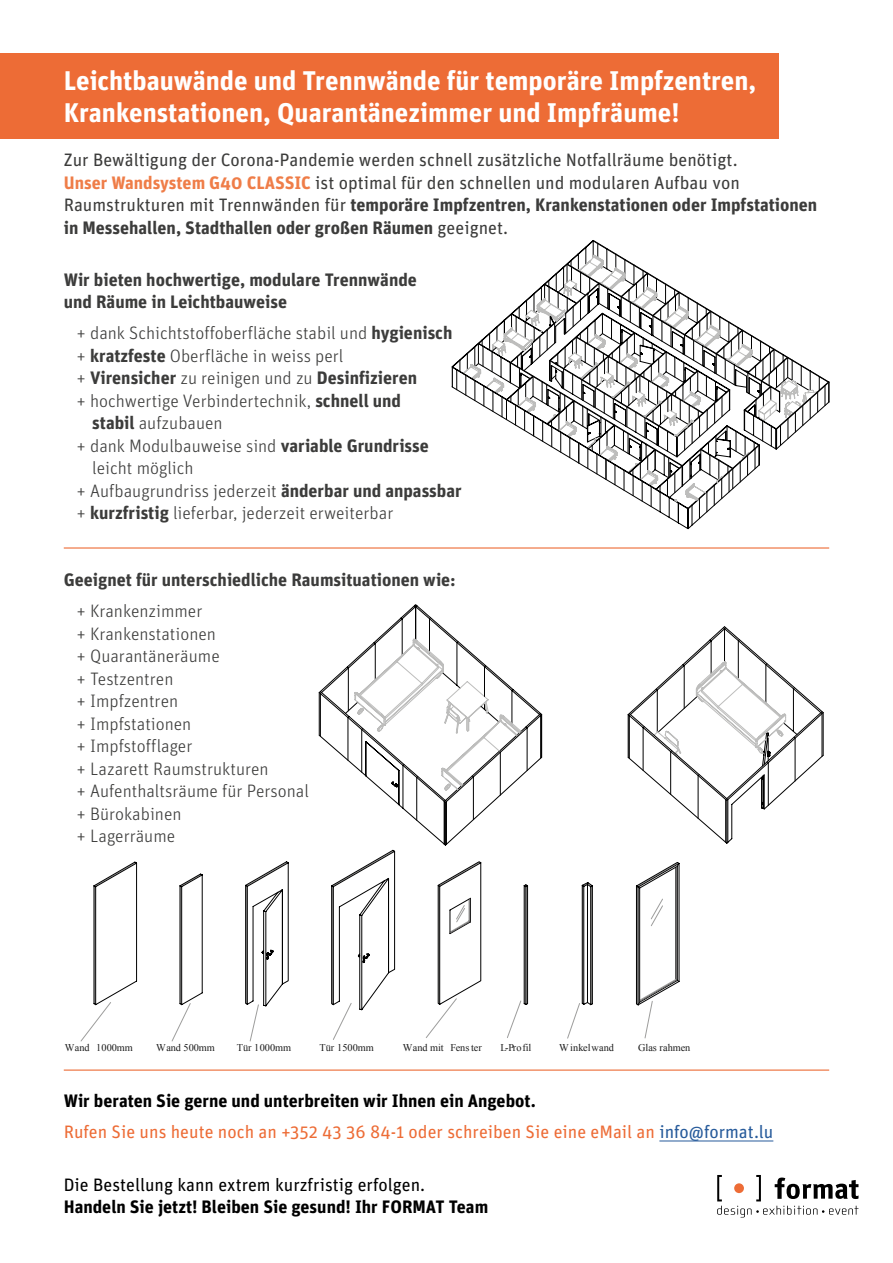
<style>
.page{position:relative;width:893px;height:1263px;background:#fff}
.page>*{position:absolute;margin:0;border:0;box-sizing:border-box;transform-origin:0 0}
.t1{font:700 27px/32.4px "Unit";color:#fff}
.t2{font:300 18px/22.5px "Unit";color:#3c3c3b}
.t3{font:18px/22.5px "Unit";color:#3c3c3b}
.t4{font:700 18px/22.5px "Unit";color:#3c3c3b}
.t5{font:18px/31px "Unit";color:#ed6c36}
.t6{font:700 18px "Unit";color:#000}
.t7{font:18px "Unit";color:#000}
.t8{font:10.2px "Times New Roman";color:#1c1c1c}
.s1{font-weight:700;color:#ef7d48}
.s2{font-weight:700}
.s3{font-weight:300}
.s4{font-weight:700;color:#000}
.s5{color:#275b9b}
</style>
<div class="page">
<div style="left:0;top:53px;width:778px;height:85px;background:#ed6c36"></div>
<svg style="left:717px;top:1175px;width:141px;height:42px"></svg>
<svg style="left:452px;top:240px;width:378px;height:289px"></svg>
<hr style="left:823px;top:712px;width:1px;height:43px;background:#000">
<svg style="left:81px;top:626px;width:742px;height:415px"></svg>
<hr style="left:64px;top:547px;width:765px;height:2px;background:#ed6c36">
<hr style="left:64px;top:1069px;width:765px;height:2px;background:#ed6c36">
<hr style="left:659px;top:1141px;width:114px;height:1px;background:#275b9b">
<h1 class="t1" style="left:64px;top:64px;width:694px">Leichtbauwände und Trennwände für temporäre Impfzentren,<br>Krankenstationen, Quarantänezimmer und Impfräume!</h1>
<p class="t3" style="left:64px;top:148px;width:755px">Zur Bewältigung der Corona-Pandemie werden schnell zusätzliche Notfallräume benötigt.<br><span class="s1">Unser Wandsystem G40 CLASSIC</span> ist optimal für den schnellen und modularen Aufbau von Raumstrukturen mit Trennwänden für <span class="s2">temporäre Impfzentren, Krankenstationen oder Impfstationen in Messehallen, Stadthallen oder großen Räumen</span> geeignet.</p>
<p class="t4" style="left:64px;top:268px;width:355px">Wir bieten hochwertige, modulare Trennwände und Räume in Leichtbauweise</p>
<p class="t2" style="left:77px;top:322px;width:377px">+ dank Schichtstoffoberfläche stabil und <span class="s2">hygienisch</span></p>
<p class="t2" style="left:77px;top:344px;width:268px">+ <span class="s2">kratzfeste</span> Oberfläche in weiss perl</p>
<p class="t4" style="left:77px;top:366px;width:342px"><span class="s3">+</span> Virensicher <span class="s3">zu reinigen und zu</span> Desinfizieren</p>
<p class="t2" style="left:77px;top:389px;width:326px">+ hochwertige Verbindertechnik, <span class="s2">schnell und</span></p>
<p class="t2" style="left:92px;top:412px;width:132px"><span class="s2">stabil</span> aufzubauen</p>
<p class="t2" style="left:77px;top:434px;width:354px">+ dank Modulbauweise sind <span class="s2">variable Grundrisse</span></p>
<p class="t2" style="left:92px;top:457px;width:103px">leicht möglich</p>
<p class="t2" style="left:77px;top:479px;width:387px">+ Aufbaugrundriss jederzeit <span class="s2">änderbar und anpassbar</span></p>
<p class="t2" style="left:77px;top:502px;width:318px">+ <span class="s2">kurzfristig</span> lieferbar, jederzeit erweiterbar</p>
<p class="t4" style="left:64px;top:568px;width:394px">Geeignet für unterschiedliche Raumsituationen wie:</p>
<p class="t2" style="left:77px;top:599px;width:234px">+ Krankenzimmer<br>+ Krankenstationen<br>+ Quarantäneräume<br>+ Testzentren<br>+ Impfzentren<br>+ Impfstationen<br>+ Impfstofflager<br>+ Lazarett Raumstrukturen<br>+ Aufenthaltsräume für Personal + Bürokabinen<br>+ Lagerräume</p>
<p class="t8" style="left:65px;top:1041px;width:70px">Wand 1000mm</p>
<p class="t8" style="left:156px;top:1041px;width:60px">Wand 500mm</p>
<p class="t8" style="left:237px;top:1041px;width:56px">Tür 1000mm</p>
<p class="t8" style="left:319px;top:1041px;width:56px">Tür 1500mm</p>
<p class="t8" style="left:403px;top:1041px;width:81px">Wand mit Fens ter</p>
<p class="t8" style="left:500px;top:1041px;width:33px">L-Profil</p>
<p class="t8" style="left:559px;top:1041px;width:56px">Winkelwand</p>
<p class="t8" style="left:638px;top:1041px;width:54px">Glas rahmen</p>
<p class="t5" style="left:64px;top:1085px;width:711px"><span class="s4">Wir beraten Sie gerne und unterbreiten wir Ihnen ein Angebot.<br></span>Rufen Sie uns heute noch an +352 43 36 84-1 oder schreiben Sie eine eMail an <span class="s5">info@format.lu</span></p>
<p class="t7" style="left:64px;top:1174px;width:363px">Die Bestellung kann extrem kurzfristig erfolgen.</p>
<p class="t6" style="left:64px;top:1196px;width:426px">Handeln Sie jetzt! Bleiben Sie gesund! Ihr FORMAT Team</p>
</div>
